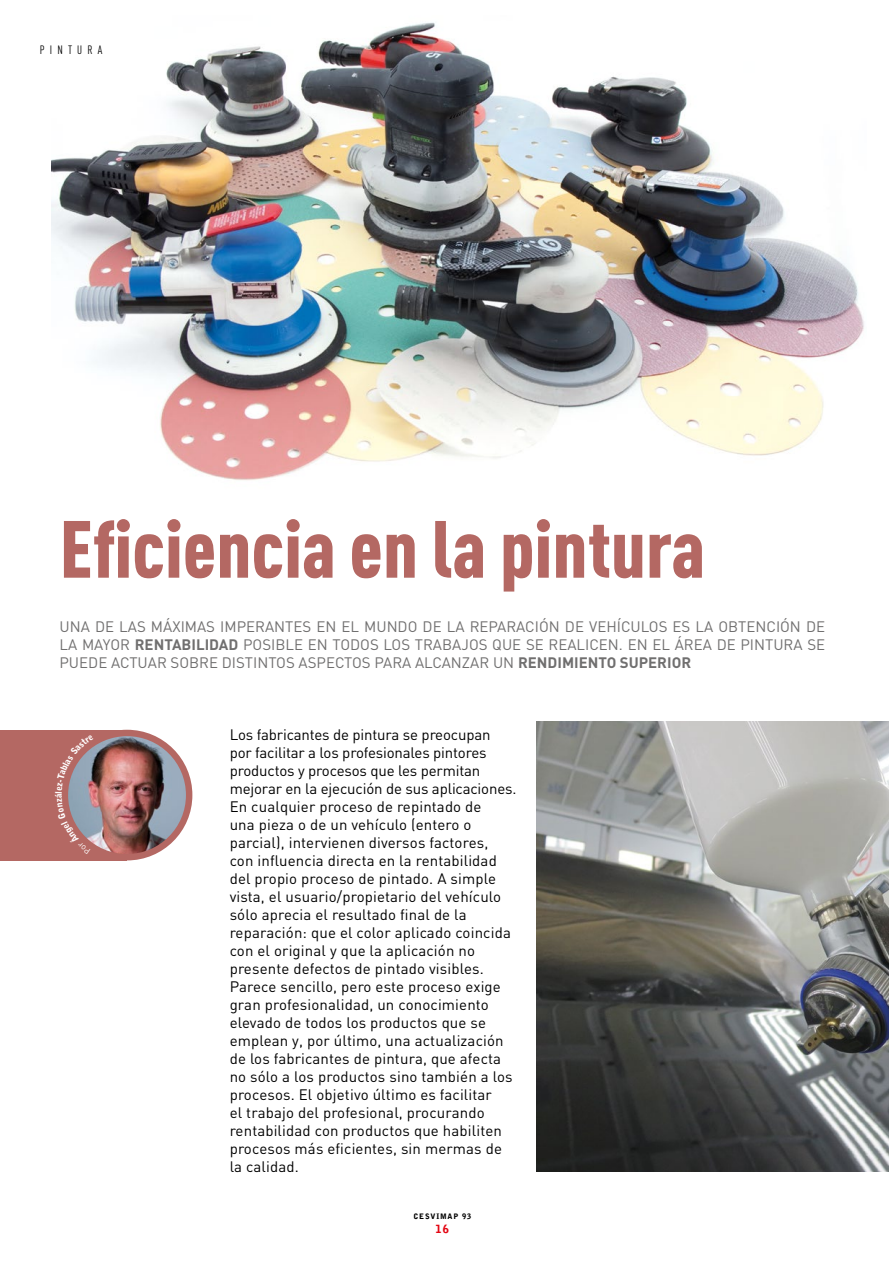
<style>
.page{position:relative;width:889px;height:1263px;background:#fff}
.page>*{position:absolute;margin:0;border:0;box-sizing:border-box;transform-origin:0 0}
.t1{font:79.65px "DIN Cond Black Alternate";color:#b46863}
.t2{font:15px/18px "DIN";letter-spacing:.01em;color:#000}
.t3{font:15px/18px "DIN";color:#706f6f;text-align:justify}
.t4{font:12px "DIN Cond";letter-spacing:.43em;color:#000}
.t5{font:900 11.25px "Bell Gothic";color:#e30613}
.t6{font:900 9px "Bell Gothic";color:#fff}
.t7{font:900 7.5px "Bell Gothic";letter-spacing:.11em;color:#000}
.s1{font-weight:700}
</style>
<div class="page">
<img style="left:51px;top:22px;width:813px;height:458px">
<img style="left:536px;top:722px;width:353px;height:450px">
<div style="left:0;top:730px;width:126px;height:130px;background:#b46863"></div>
<img style="left:69px;top:733px;width:118px;height:124px">
<div style="left:62px;top:730px;width:130px;height:130px;border:6px solid #b46863;border-radius:50%"></div>
<svg style="left:62px;top:799px;width:28px;height:55px"></svg>
<svg style="left:62px;top:735px;width:32px;height:58px"></svg>
<p class="t4" style="left:40px;top:42px;width:64px">PINTURA</p>
<h1 class="t1" style="left:60px;top:499px;width:647px">Eficiencia en la pintura</h1>
<p class="t3" style="left:60px;top:617px;width:767px">UNA DE LAS MÁXIMAS IMPERANTES EN EL MUNDO DE LA REPARACIÓN DE VEHÍCULOS ES LA OBTENCIÓN DE LA MAYOR <span class="s1">RENTABILIDAD</span> POSIBLE EN TODOS LOS TRABAJOS QUE SE REALICEN. EN EL ÁREA DE PINTURA SE PUEDE ACTUAR SOBRE DISTINTOS ASPECTOS PARA ALCANZAR UN <span class="s1">RENDIMIENTO SUPERIOR</span></p>
<p class="t6" style="left:53px;top:798px;width:6px;rotate:-90deg">á</p>
<p class="t2" style="left:230px;top:725px;width:288px">Los fabricantes de pintura se preocupan por facilitar a los profesionales pintores productos y procesos que les permitan mejorar en la ejecución de sus aplicaciones.<br>En cualquier proceso de repintado de<br>una pieza o de un vehículo (entero o parcial), intervienen diversos factores,<br>con influencia directa en la rentabilidad del propio proceso de pintado. A simple vista, el usuario/propietario del vehículo sólo aprecia el resultado final de la reparación: que el color aplicado coincida con el original y que la aplicación no presente defectos de pintado visibles.<br>Parece sencillo, pero este proceso exige gran profesionalidad, un conocimiento elevado de todos los productos que se emplean y, por último, una actualización de los fabricantes de pintura, que afecta no sólo a los productos sino también a los procesos. El objetivo último es facilitar<br>el trabajo del profesional, procurando rentabilidad con productos que habiliten procesos más eficientes, sin mermas de la calidad.</p>
<p class="t7" style="left:413px;top:1212px;width:59px">CESVIMAP 93</p>
<p class="t5" style="left:435px;top:1222px;width:15px">16</p>
</div>
